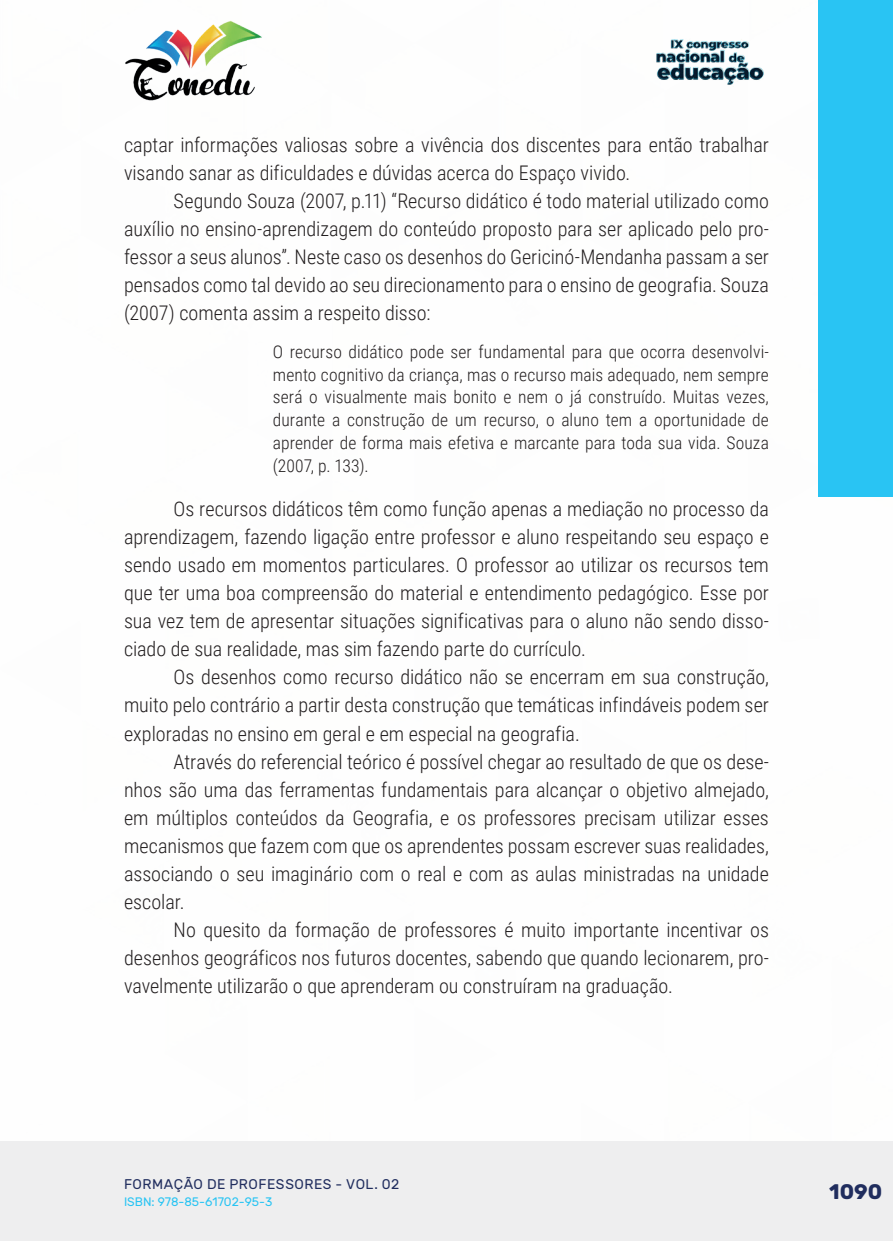
<style>
.page{position:relative;width:893px;height:1241px;background:#fff}
.page>*{position:absolute;margin:0;border:0;box-sizing:border-box;transform-origin:0 0}
.t1{font:700 21px "Rubik";color:#202d5e}
._9_CORPO{font:300 20.12px/28px "Roboto Condensed";color:#231f20;text-align:justify}
._16_CITACAO{font:300 17.5px/22.8px "Roboto Condensed";letter-spacing:.005em;color:#231f20;text-align:justify}
.t2{font:14px "Rubik";letter-spacing:.035em;color:#202d5e}
.t3{font:12.25px "Rubik";color:#29c4f3}
</style>
<div class="page">
<div style="left:0;top:1141px;width:893px;height:99px;background:#eeeeef"></div>
<div style="left:819px;top:0;width:74px;height:496px;background:#29c4f3"></div>
<img style="left:125px;top:20px;width:137px;height:81px">
<img style="left:656px;top:39px;width:108px;height:46px">
<p class="_9_CORPO" style="left:124px;top:130px;width:646px">captar informações valiosas sobre a vivência dos discentes para então trabalhar visando sanar as dificuldades e dúvidas acerca do Espaço vivido.</p>
<p class="_9_CORPO" style="left:124px;top:186px;width:646px;text-indent:50px">Segundo Souza (2007, p.11) “Recurso didático é todo material utilizado como auxílio no ensino-aprendizagem do conteúdo proposto para ser aplicado pelo pro&shy;fessor a seus alunos”. Neste caso os desenhos do Gericinó-Mendanha passam a ser pensados como tal devido ao seu direcionamento para o ensino de geografia. Souza (2007) comenta assim a respeito disso:</p>
<p class="_16_CITACAO" style="left:273px;top:339px;width:498px">O recurso didático pode ser fundamental para que ocorra desenvolvi&shy;mento cognitivo da criança, mas o recurso mais adequado, nem sempre será o visualmente mais bonito e nem o já construído. Muitas vezes, durante a construção de um recurso, o aluno tem a oportunidade de aprender de forma mais efetiva e marcante para toda sua vida. Souza (2007, p. 133).</p>
<p class="_9_CORPO" style="left:124px;top:494px;width:646px;text-indent:50px">Os recursos didáticos têm como função apenas a mediação no processo da aprendizagem, fazendo ligação entre professor e aluno respeitando seu espaço e sendo usado em momentos particulares. O professor ao utilizar os recursos tem que ter uma boa compreensão do material e entendimento pedagógico. Esse por sua vez tem de apresentar situações significativas para o aluno não sendo disso&shy;ciado de sua realidade, mas sim fazendo parte do currículo.</p>
<p class="_9_CORPO" style="left:124px;top:662px;width:646px;text-indent:50px">Os desenhos como recurso didático não se encerram em sua construção, muito pelo contrário a partir desta construção que temáticas infindáveis podem ser exploradas no ensino em geral e em especial na geografia.</p>
<p class="_9_CORPO" style="left:124px;top:746px;width:646px;text-indent:50px">Através do referencial teórico é possível chegar ao resultado de que os dese&shy;nhos são uma das ferramentas fundamentais para alcançar o objetivo almejado, em múltiplos conteúdos da Geografia, e os professores precisam utilizar esses mecanismos que fazem com que os aprendentes possam escrever suas realidades, associando o seu imaginário com o real e com as aulas ministradas na unidade escolar.</p>
<p class="_9_CORPO" style="left:124px;top:914px;width:646px;text-indent:50px">No quesito da formação de professores é muito importante incentivar os desenhos geográficos nos futuros docentes, sabendo que quando lecionarem, pro&shy;vavelmente utilizarão o que aprenderam ou construíram na graduação.</p>
<p class="t2" style="left:124px;top:1175px;width:277px">FORMAÇÃO DE PROFESSORES - VOL. 02</p>
<p class="t3" style="left:124px;top:1194px;width:150px">ISBN: 978-85-61702-95-3</p>
<p class="t1" style="left:829px;top:1179px;width:55px">1090</p>
</div>
